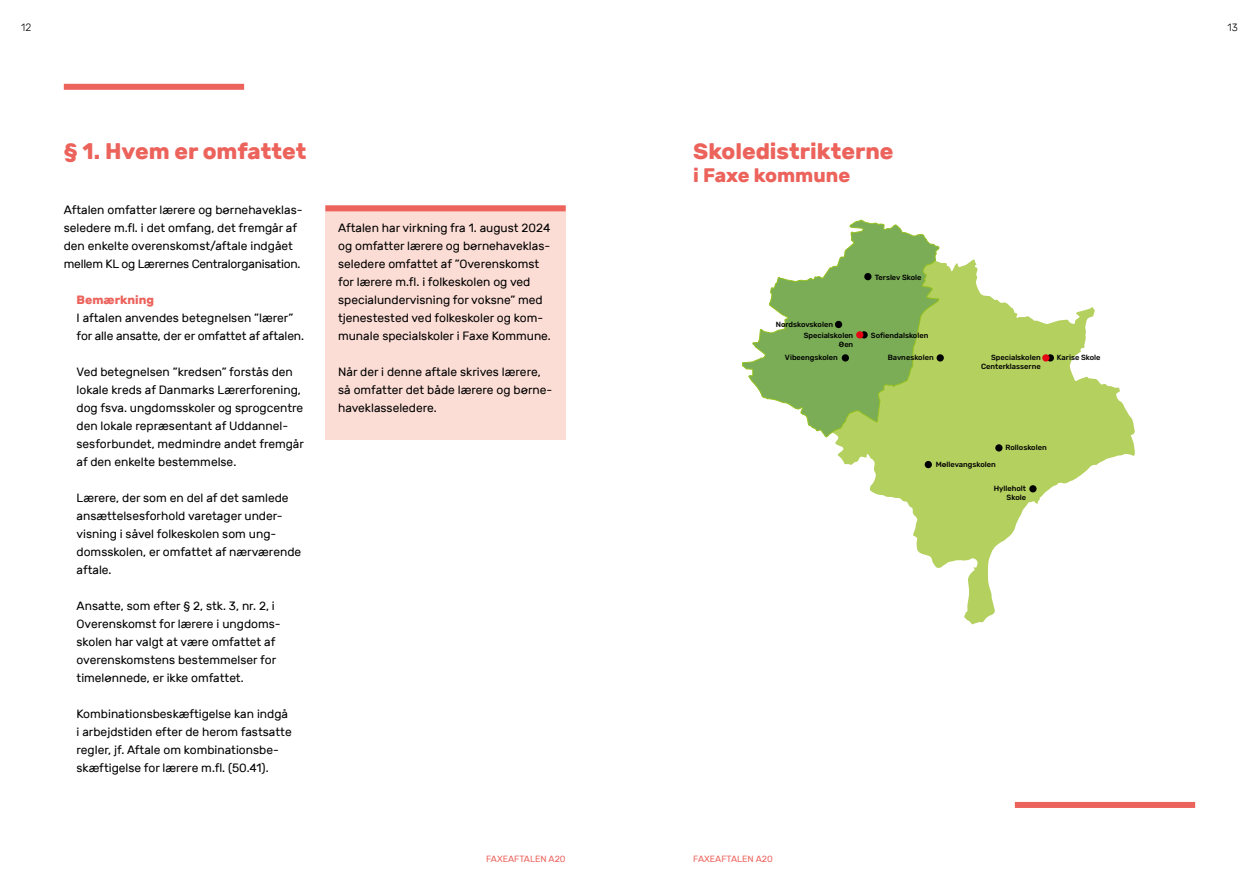
<style>
.page{position:relative;width:1259px;height:893px;background:#fff}
.page>*{position:absolute;margin:0;border:0;box-sizing:border-box;transform-origin:0 0}
.t1{font:700 22.5px "Rubik";color:#ec635c}
.t2{font:700 19.5px "Rubik";color:#ec635c}
.t3{font:12px/18px "Rubik";color:#000}
.t4{font:700 12px "Rubik";color:#ec635c}
.t5{font:300 10.5px "Rubik";color:#000}
.t6{font:9px "Rubik";color:#ec635c}
.t7{font:500 7.5px/9px "Rubik";color:#000;text-align:right}
</style>
<div class="page">
<div style="left:325px;top:205px;width:241px;height:235px;background:#fcddd5"></div>
<div style="left:325px;top:205px;width:241px;height:6px;background:#ec635c"></div>
<div style="left:64px;top:84px;width:180px;height:6px;background:#ec635c"></div>
<div style="left:1015px;top:802px;width:180px;height:6px;background:#ec635c"></div>
<svg style="left:835px;top:259px;width:300px;height:365px"></svg>
<svg style="left:742px;top:220px;width:198px;height:218px"></svg>
<div style="left:864px;top:273px;width:7px;height:7px;background:#000;border-radius:50%"></div>
<div style="left:835px;top:321px;width:7px;height:7px;background:#000;border-radius:50%"></div>
<svg style="left:841px;top:354px;width:8px;height:8px"></svg>
<div style="left:936px;top:354px;width:8px;height:8px;background:#000;border-radius:50%"></div>
<svg style="left:1046px;top:354px;width:8px;height:8px"></svg>
<div style="left:995px;top:444px;width:7px;height:8px;background:#000;border-radius:50%"></div>
<div style="left:924px;top:461px;width:8px;height:7px;background:#000;border-radius:50%"></div>
<div style="left:1029px;top:485px;width:7px;height:7px;background:#000;border-radius:50%"></div>
<svg style="left:860px;top:331px;width:7px;height:7px"></svg>
<div style="left:856px;top:331px;width:7px;height:7px;background:#e30613;border-radius:50%"></div>
<div style="left:1042px;top:354px;width:7px;height:8px;background:#e30613;border-radius:50%"></div>
<p class="t5" style="left:21px;top:22px;width:12px">12</p>
<h1 class="t1" style="left:64px;top:138px;width:244px">§ 1. Hvem er omfattet</h1>
<p class="t3" style="left:64px;top:201px;width:240px">Aftalen omfatter lærere og børnehaveklas&shy;seledere m.fl. i det omfang, det fremgår af den enkelte overenskomst/aftale indgået mellem KL og Lærernes Centralorganisation.</p>
<p class="t4" style="left:77px;top:293px;width:79px">Bemærkning</p>
<p class="t3" style="left:77px;top:309px;width:229px">I aftalen anvendes betegnelsen ”lærer” for alle ansatte, der er omfattet af aftalen.</p>
<p class="t3" style="left:77px;top:363px;width:229px">Ved betegnelsen ”kredsen” forstås den lokale kreds af Danmarks Lærerforening, dog fsva. ungdomsskoler og sprogcentre den lokale repræsentant af Uddannel&shy;sesforbundet, medmindre andet fremgår af den enkelte bestemmelse.</p>
<p class="t3" style="left:77px;top:489px;width:226px">Lærere, der som en del af det samlede ansættelsesforhold varetager under&shy;visning i såvel folkeskolen som ung&shy;domsskolen, er omfattet af nærværende aftale.</p>
<p class="t3" style="left:77px;top:597px;width:205px">Ansatte, som efter § 2, stk. 3, nr. 2, i Overenskomst for lærere i ungdoms&shy;skolen har valgt at være omfattet af overenskomstens bestemmelser for timelønnede, er ikke omfattet.</p>
<p class="t3" style="left:77px;top:705px;width:217px">Kombinationsbeskæftigelse kan indgå i arbejdstiden efter de herom fastsatte regler, jf. Aftale om kombinationsbe&shy;skæftigelse for lærere m.fl. (50.41).</p>
<p class="t3" style="left:338px;top:219px;width:214px">Aftalen har virkning fra 1. august 2024 og omfatter lærere og børnehaveklas&shy;seledere omfattet af ”Overenskomst for lærere m.fl. i folkeskolen og ved specialundervisning for voksne” med tjenestested ved folkeskoler og kom&shy;munale specialskoler i Faxe Kommune.</p>
<p class="t3" style="left:338px;top:363px;width:216px">Når der i denne aftale skrives lærere, så omfatter det både lærere og børne&shy;haveklasseledere.</p>
<p class="t6" style="left:486px;top:854px;width:81px">FAXEAFTALEN A20</p>
<h1 class="t1" style="left:693px;top:138px;width:202px">Skoledistrikterne</h1>
<h2 class="t2" style="left:693px;top:163px;width:158px">i Faxe kommune</h2>
<p class="t7" style="left:776px;top:320px;width:59px">Nordskovskolen</p>
<p class="t7" style="left:874px;top:273px;width:48px">Terslev Skole</p>
<p class="t7" style="left:803px;top:331px;width:51px">Specialskolen</p>
<p class="t7" style="left:871px;top:331px;width:59px">Sofiendalskolen</p>
<p class="t7" style="left:839px;top:340px;width:16px">Øen</p>
<p class="t7" style="left:785px;top:354px;width:54px">Vibeengskolen</p>
<p class="t7" style="left:887px;top:354px;width:48px">Bavneskolen</p>
<p class="t7" style="left:991px;top:354px;width:51px">Specialskolen</p>
<p class="t7" style="left:1057px;top:354px;width:45px">Karise Skole</p>
<p class="t7" style="left:981px;top:363px;width:61px">Centerklasserne</p>
<p class="t7" style="left:1005px;top:444px;width:43px">Rolloskolen</p>
<p class="t7" style="left:935px;top:460px;width:62px">Møllevangskolen</p>
<p class="t7" style="left:993px;top:484px;width:34px">Hylleholt<br>Skole</p>
<p class="t5" style="left:1227px;top:22px;width:12px">13</p>
<p class="t6" style="left:693px;top:854px;width:81px">FAXEAFTALEN A20</p>
</div>
